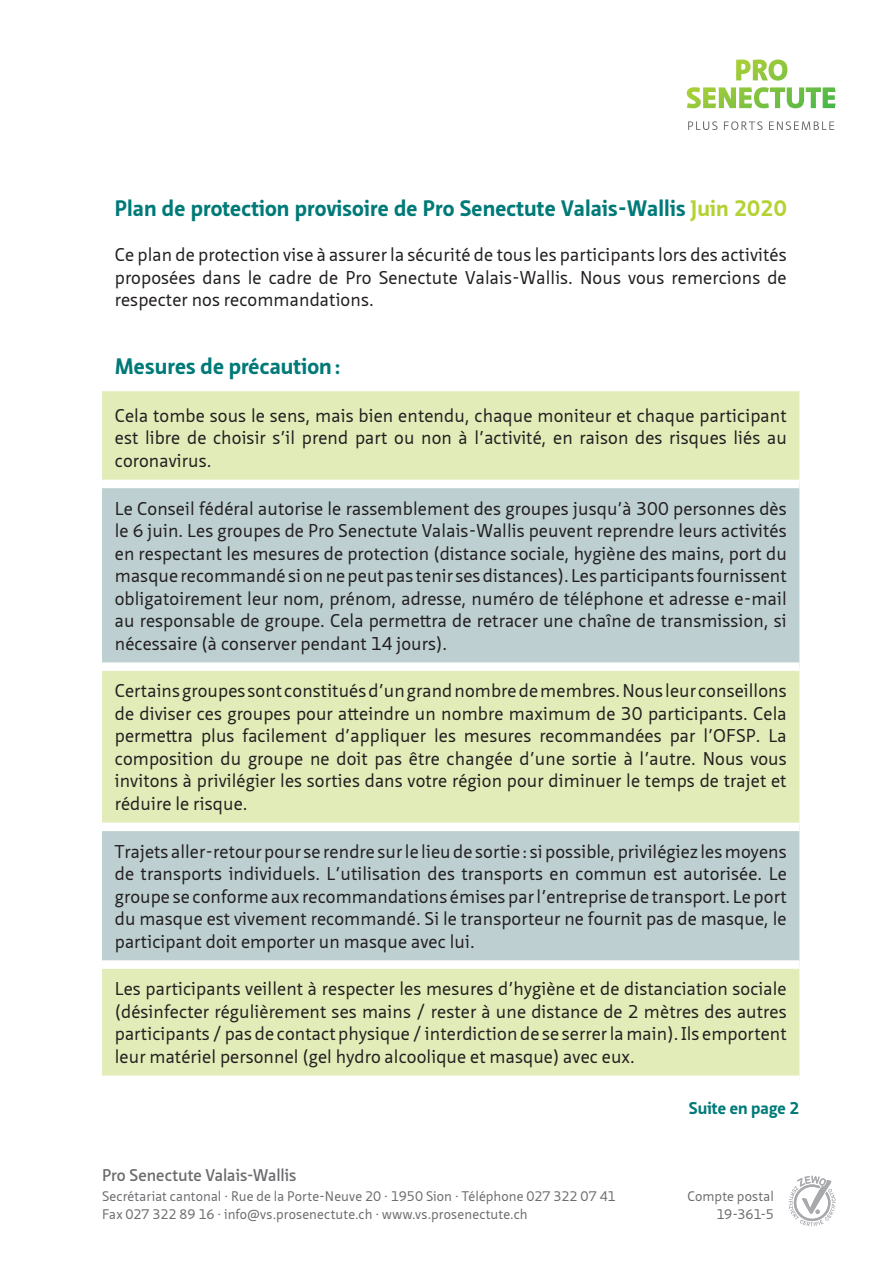
<style>
.page{position:relative;width:893px;height:1263px;background:#fff}
.page>*{position:absolute;margin:0;border:0;box-sizing:border-box;transform-origin:0 0}
.t1{font:700 21.75px "Neue Sans Pro";letter-spacing:.005em;color:#007a78}
.t2{font:18px/22.5px "Neue Sans Pro";letter-spacing:.005em;color:#231f20;text-align:justify}
.t3{font:600 16.5px "Neue Sans Pro";color:#6c6d70}
.t4{font:700 16.5px "Neue Sans Pro";letter-spacing:.005em;color:#007a78}
.t5{font:13.5px "Neue Sans Pro";letter-spacing:.005em;color:#6c6d70}
.s1{color:#b3d234}
</style>
<div class="page">
<img style="left:687px;top:60px;width:149px;height:48px">
<svg style="left:688px;top:121px;width:29px;height:9px"></svg>
<svg style="left:724px;top:121px;width:39px;height:9px"></svg>
<svg style="left:769px;top:121px;width:65px;height:9px"></svg>
<svg style="left:789px;top:1176px;width:47px;height:50px"></svg>
<div style="left:102px;top:391px;width:697px;height:684px;background:#e2ecb8"></div>
<svg style="left:102px;top:488px;width:697px;height:472px;background:#c9d8c8"></svg>
<div style="left:102px;top:480px;width:697px;height:8px;background:#fff"></div>
<div style="left:102px;top:662px;width:697px;height:9px;background:#fff"></div>
<div style="left:102px;top:823px;width:697px;height:8px;background:#fff"></div>
<div style="left:102px;top:960px;width:697px;height:9px;background:#fff"></div>
<p class="t1" style="left:115px;top:194px;width:673px">Plan de protection provisoire de Pro Senectute Valais-Wallis <span class="s1">Juin 2020</span></p>
<p class="t2" style="left:115px;top:243px;width:673px">Ce plan de protection vise à assurer la sécurité de tous les participants lors des activités proposées dans le cadre de Pro Senectute Valais-Wallis. Nous vous remercions de respecter nos recommandations.</p>
<p class="t1" style="left:115px;top:352px;width:227px">Mesures de précaution:</p>
<p class="t2" style="left:115px;top:404px;width:673px">Cela tombe sous le sens, mais bien entendu, chaque moniteur et chaque participant est libre de choisir s’il prend part ou non à l’activité, en raison des risques liés au coronavirus.</p>
<p class="t2" style="left:115px;top:497px;width:673px">Le Conseil fédéral autorise le rassemblement des groupes jusqu’à 300 personnes dès le 6 juin. Les groupes de Pro Senectute Valais-Wallis peuvent reprendre leurs activités en respectant les mesures de protection (distance sociale, hygiène des mains, port du masque recommandé si on ne peut pas tenir ses distances). Les participants fournissent obligatoirement leur nom, prénom, adresse, numéro de téléphone et adresse e-mail au responsable de groupe. Cela permettra de retracer une chaîne de transmission, si nécessaire (à conserver pendant 14 jours).</p>
<p class="t2" style="left:115px;top:679px;width:673px">Certains groupes sont constitués d’un grand nombre de membres. Nous leur conseillons de diviser ces groupes pour atteindre un nombre maximum de 30 participants. Cela permettra plus facilement d’appliquer les mesures recommandées par l’OFSP. La composition du groupe ne doit pas être changée d’une sortie à l’autre. Nous vous invitons à privilégier les sorties dans votre région pour diminuer le temps de trajet et réduire le risque.</p>
<p class="t2" style="left:115px;top:840px;width:673px">Trajets aller-retour pour se rendre sur le lieu de sortie : si possible, privilégiez les moyens de transports individuels. L’utilisation des transports en commun est autorisée. Le groupe se conforme aux recommandations émises par l’entreprise de transport. Le port du masque est vivement recommandé. Si le transporteur ne fournit pas de masque, le participant doit emporter un masque avec lui.</p>
<p class="t2" style="left:115px;top:977px;width:673px">Les participants veillent à respecter les mesures d’hygiène et de distanciation sociale (désinfecter régulièrement ses mains / rester à une distance de 2 mètres des autres participants / pas de contact physique / interdiction de se serrer la main). Ils emportent leur matériel personnel (gel hydro alcoolique et masque) avec eux.</p>
<p class="t4" style="left:689px;top:1097px;width:112px">Suite en page 2</p>
<p class="t3" style="left:102px;top:1165px;width:196px">Pro Senectute Valais-Wallis</p>
<p class="t5" style="left:102px;top:1188px;width:515px">Secrétariat cantonal · Rue de la Porte-Neuve 20 · 1950 Sion · Téléphone 027 322 07 41</p>
<p class="t5" style="left:687px;top:1188px;width:88px">Compte postal</p>
<p class="t5" style="left:102px;top:1206px;width:427px">Fax 027 322 89 16 · info@vs.prosenectute.ch · www.vs.prosenectute.ch</p>
<p class="t5" style="left:716px;top:1206px;width:59px">19-361-5</p>
</div>
